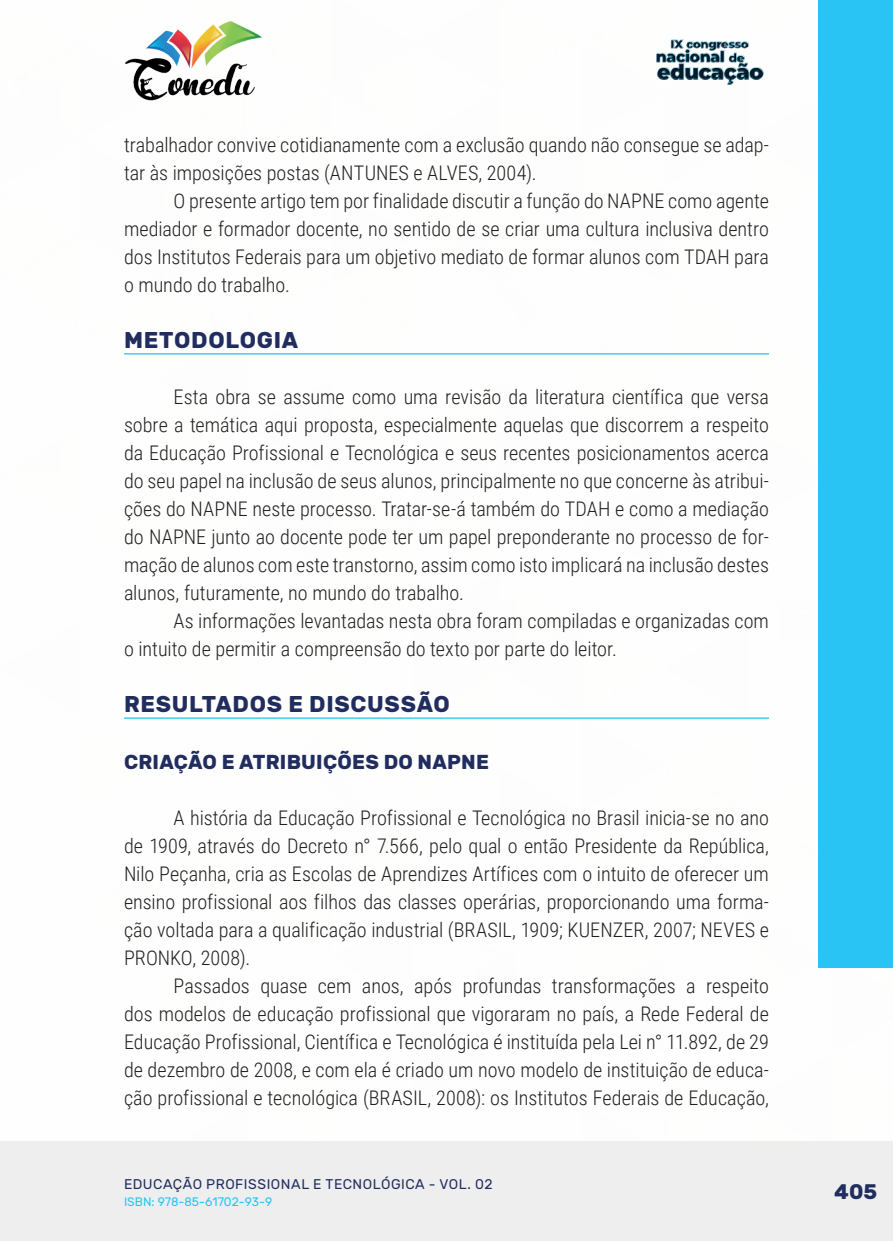
<style>
.page{position:relative;width:893px;height:1241px;background:#fff}
.page>*{position:absolute;margin:0;border:0;box-sizing:border-box;transform-origin:0 0}
._10_SUBTITULO{font:700 22.75px "Rubik";letter-spacing:.03em;color:#202d5e}
.t1{font:700 21px "Rubik";color:#202d5e}
._9_CORPO{font:300 20.12px/28px "Roboto Condensed";color:#231f20;text-align:justify}
._11_SUBTITULO_2{font:700 20.12px "Rubik";letter-spacing:.01em;color:#202d5e}
.t2{font:14px "Rubik";letter-spacing:.035em;color:#202d5e}
.t3{font:12.25px "Rubik";color:#29c4f3}
</style>
<div class="page">
<div style="left:0;top:1141px;width:893px;height:99px;background:#eeeeef"></div>
<div style="left:819px;top:0;width:74px;height:967px;background:#29c4f3"></div>
<img style="left:125px;top:20px;width:137px;height:81px">
<img style="left:656px;top:39px;width:108px;height:46px">
<hr style="left:124px;top:353px;width:645px;height:1px;background:#29c4f3">
<hr style="left:124px;top:717px;width:645px;height:1px;background:#29c4f3">
<p class="_9_CORPO" style="left:124px;top:130px;width:646px">trabalhador convive cotidianamente com a exclusão quando não consegue se adap&shy;tar às imposições postas (ANTUNES e ALVES, 2004).</p>
<p class="_9_CORPO" style="left:124px;top:186px;width:646px;text-indent:50px">O presente artigo tem por finalidade discutir a função do NAPNE como agente mediador e formador docente, no sentido de se criar uma cultura inclusiva dentro dos Institutos Federais para um objetivo mediato de formar alunos com TDAH para o mundo do trabalho.</p>
<p class="_10_SUBTITULO" style="left:124px;top:327px;width:176px">METODOLOGIA</p>
<p class="_9_CORPO" style="left:124px;top:382px;width:646px;text-indent:50px">Esta obra se assume como uma revisão da literatura científica que versa sobre a temática aqui proposta, especialmente aquelas que discorrem a respeito da Educação Profissional e Tecnológica e seus recentes posicionamentos acerca do seu papel na inclusão de seus alunos, principalmente no que concerne às atribui&shy;ções do NAPNE neste processo. Tratar-se-á também do TDAH e como a mediação do NAPNE junto ao docente pode ter um papel preponderante no processo de for&shy;mação de alunos com este transtorno, assim como isto implicará na inclusão destes alunos, futuramente, no mundo do trabalho.</p>
<p class="_9_CORPO" style="left:124px;top:606px;width:646px;text-indent:50px">As informações levantadas nesta obra foram compiladas e organizadas com o intuito de permitir a compreensão do texto por parte do leitor.</p>
<p class="_10_SUBTITULO" style="left:124px;top:691px;width:327px">RESULTADOS E DISCUSSÃO</p>
<p class="_11_SUBTITULO_2" style="left:124px;top:749px;width:367px">CRIAÇÃO E ATRIBUIÇÕES DO NAPNE</p>
<p class="_9_CORPO" style="left:124px;top:802px;width:646px;text-indent:50px">A história da Educação Profissional e Tecnológica no Brasil inicia-se no ano de 1909, através do Decreto n° 7.566, pelo qual o então Presidente da República, Nilo Peçanha, cria as Escolas de Aprendizes Artífices com o intuito de oferecer um ensino profissional aos filhos das classes operárias, proporcionando uma forma&shy;ção voltada para a qualificação industrial (BRASIL, 1909; KUENZER, 2007; NEVES e PRONKO, 2008).</p>
<p class="_9_CORPO" style="left:124px;top:970px;width:646px;text-indent:50px">Passados quase cem anos, após profundas transformações a respeito dos modelos de educação profissional que vigoraram no país, a Rede Federal de Educação Profissional, Científica e Tecnológica é instituída pela Lei n° 11.892, de 29 de dezembro de 2008, e com ela é criado um novo modelo de instituição de educa&shy;ção profissional e tecnológica (BRASIL, 2008): os Institutos Federais de Educação,</p>
<p class="t2" style="left:124px;top:1175px;width:370px">EDUCAÇÃO PROFISSIONAL E TECNOLÓGICA - VOL. 02</p>
<p class="t3" style="left:124px;top:1194px;width:150px">ISBN: 978-85-61702-93-9</p>
<p class="t1" style="left:834px;top:1179px;width:44px">405</p>
</div>
